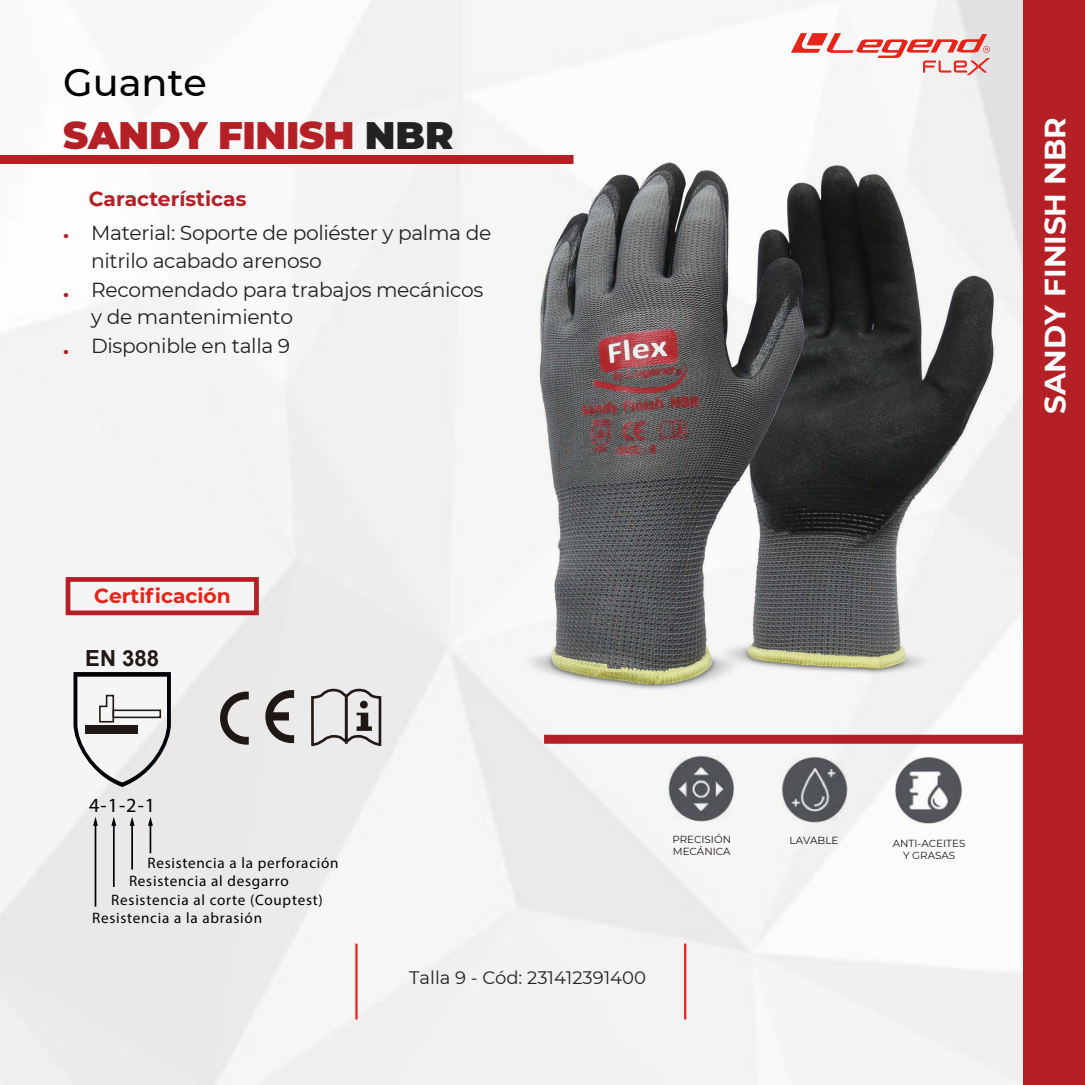
<style>
.page{position:relative;width:1085px;height:1085px;background:#fff}
.page>*{position:absolute;margin:0;border:0;box-sizing:border-box;transform-origin:0 0}
.t1{font:900 38.25px "Montserrat";letter-spacing:-.01em;color:#b42025}
.t2{font:500 38.25px "Montserrat";color:#000}
.t3{font:700 29.25px "Montserrat";color:#fff}
.t4{font:700 22.5px "Montserrat";color:#b42025}
.t5{font:700 22.28px "Arial";color:#211915}
.t6{font:20.25px/29px "Montserrat";letter-spacing:-.02em;color:#222220;text-align:right}
.t7{font:700 20.25px "Montserrat";color:#b42025}
.t8{font:700 20.25px "Montserrat";color:#e72419}
.t9{font:20.25px "Myriad Pro";color:#000105}
.t10{font:18px "Montserrat";color:#222220}
.t11{font:15.08px "Myriad Pro";letter-spacing:.05em;color:#000105}
.t12{font:10.35px/12.4px "Montserrat";color:#201814}
.s1{color:#222220}
.s2{font-weight:700;font-size:22.5px;color:#b42025}
</style>
<div class="page">
<img style="left:0;top:0;width:1023px;height:1084px">
<img style="left:443px;top:102px;width:580px;height:627px">
<div style="left:1023px;top:0;width:61px;height:1084px;background:#b42025"></div>
<div style="left:0;top:155px;width:573px;height:9px;background:#b42025"></div>
<div style="left:544px;top:734px;width:540px;height:9px;background:#b42025"></div>
<svg style="left:791px;top:33px;width:198px;height:42px"></svg>
<hr style="left:355px;top:943px;width:2px;height:76px;background:#e72419">
<hr style="left:684px;top:943px;width:2px;height:76px;background:#e72419">
<svg style="left:73px;top:672px;width:98px;height:115px"></svg>
<div style="left:112px;top:709px;width:49px;height:9px;border:2px solid #201814"></div>
<div style="left:85px;top:725px;width:52px;height:9px;background:#201814"></div>
<svg style="left:148px;top:816px;width:5px;height:37px"></svg>
<hr style="left:131px;top:824px;width:2px;height:45px;background:#000105">
<svg style="left:130px;top:816px;width:4px;height:9px"></svg>
<hr style="left:113px;top:824px;width:2px;height:62px;background:#000105">
<svg style="left:111px;top:816px;width:5px;height:9px"></svg>
<hr style="left:95px;top:824px;width:1px;height:82px;background:#000105">
<svg style="left:93px;top:816px;width:5px;height:9px"></svg>
<svg style="left:220px;top:691px;width:29px;height:53px;background:#9e9a99"></svg>
<svg style="left:265px;top:690px;width:29px;height:53px;background:#8e8987"></svg>
<svg style="left:310px;top:689px;width:72px;height:58px;background:#bcb9b8"></svg>
<div style="left:360px;top:700px;width:7px;height:8px;background:#201814;border-radius:50%"></div>
<div style="left:66px;top:577px;width:193px;height:38px;border:5px solid #b42025"></div>
<img style="left:668px;top:755px;width:66px;height:66px">
<img style="left:781px;top:756px;width:66px;height:66px">
<img style="left:895px;top:757px;width:66px;height:66px">
<h1 class="t2" style="left:63px;top:55px;width:145px">Guante</h1>
<h1 class="t1" style="left:63px;top:107px;width:392px">SANDY FINISH <span class="s1">NBR</span></h1>
<p class="t4" style="left:63px;top:214px;width:7px">.</p>
<p class="t4" style="left:63px;top:272px;width:7px">.</p>
<p class="t7" style="left:89px;top:184px;width:159px">Características</p>
<p class="t6" style="left:91px;top:218px;width:401px">Material: Soporte de poliéster y palma de</p>
<p class="t6" style="left:91px;top:246px;width:394px;line-height:28.1px;text-align:left">nitrilo acabado arenoso<br>Recomendado para trabajos mecánicos</p>
<p class="t6" style="left:63px;top:302px;width:231px">y de mantenimiento<br><span class="s2">.</span> Disponible en talla 9</p>
<p class="t8" style="left:94px;top:581px;width:138px">Certificación</p>
<p class="t5" style="left:85px;top:643px;width:75px">EN 388</p>
<p class="t9" style="left:89px;top:792px;width:67px">4-1-2-1</p>
<p class="t11" style="left:147px;top:853px;width:193px">Resistencia a la perforación</p>
<p class="t11" style="left:129px;top:871px;width:161px">Resistencia al desgarro</p>
<p class="t11" style="left:111px;top:890px;width:213px">Resistencia al corte (Couptest)</p>
<p class="t11" style="left:92px;top:908px;width:171px">Resistencia a la abrasión</p>
<p class="t12" style="left:672px;top:832px;width:60px">PRECISIÓN<br>MECÁNICA</p>
<p class="t12" style="left:789px;top:833px;width:50px">LAVABLE</p>
<p class="t12" style="left:892px;top:836px;width:74px;text-align:center">ANTI-ACEITES<br>Y GRASAS</p>
<p class="t10" style="left:409px;top:965px;width:238px">Talla 9 - Cód: 231412391400</p>
<h2 class="t3" style="left:1033px;top:413px;width:298px;rotate:-90deg">SANDY FINISH NBR</h2>
</div>
